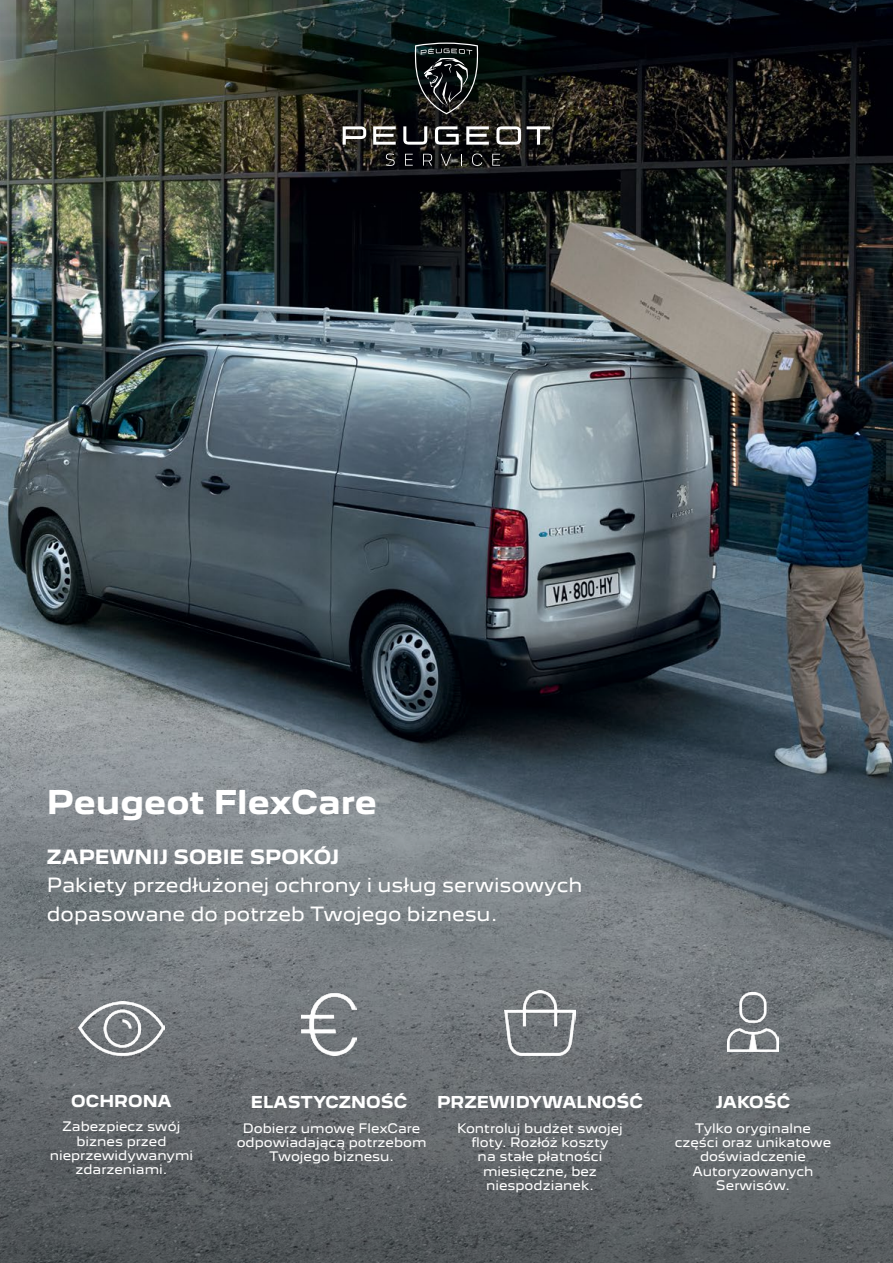
<style>
.page{position:relative;width:893px;height:1263px;background:#fff}
.page>*{position:absolute;margin:0;border:0;box-sizing:border-box;transform-origin:0 0}
.t1{font:700 30px "Peugeot New";color:#fff}
.t2{font:18px/28.5px "Peugeot New";color:#fff}
.t3{font:700 18px "Peugeot New";color:#fff}
.t4{font:700 15px "Peugeot New";color:#fff}
.t5{font:12px/14.4px "Peugeot New";color:#fff;text-align:center}
</style>
<div class="page">
<img style="left:0;top:0;width:893px;height:166px">
<img style="left:0;top:166px;width:893px;height:1097px">
<img style="left:78px;top:1001px;width:87px;height:54px">
<svg style="left:415px;top:43px;width:63px;height:71px;background:#2e3231"></svg>
<svg style="left:386px;top:154px;width:9px;height:12px"></svg>
<svg style="left:405px;top:154px;width:8px;height:12px"></svg>
<svg style="left:423px;top:154px;width:9px;height:12px"></svg>
<svg style="left:441px;top:154px;width:10px;height:12px"></svg>
<svg style="left:461px;top:154px;width:1px;height:12px"></svg>
<svg style="left:472px;top:154px;width:10px;height:12px"></svg>
<svg style="left:492px;top:154px;width:8px;height:12px"></svg>
<svg style="left:435px;top:126px;width:24px;height:19px"></svg>
<svg style="left:343px;top:126px;width:23px;height:19px"></svg>
<svg style="left:373px;top:126px;width:23px;height:19px"></svg>
<svg style="left:466px;top:126px;width:23px;height:19px"></svg>
<svg style="left:403px;top:126px;width:24px;height:19px"></svg>
<svg style="left:496px;top:126px;width:25px;height:19px"></svg>
<svg style="left:527px;top:126px;width:23px;height:19px"></svg>
<img style="left:302px;top:993px;width:54px;height:62px">
<img style="left:505px;top:991px;width:70px;height:64px">
<img style="left:727px;top:993px;width:52px;height:58px">
<h1 class="t1" style="left:47px;top:777px;width:331px">Peugeot FlexCare</h1>
<h2 class="t3" style="left:47px;top:842px;width:294px">ZAPEWNIJ SOBIE SPOKÓJ</h2>
<h2 class="t2" style="left:47px;top:869px;width:537px">Pakiety przedłużonej ochrony i usług serwisowych dopasowane do potrzeb Twojego biznesu.</h2>
<p class="t4" style="left:71px;top:1088px;width:102px">OCHRONA</p>
<p class="t5" style="left:50px;top:1118px;width:145px">Zabezpiecz swój biznes przed nieprzewidywanymi zdarzeniami.</p>
<p class="t4" style="left:251px;top:1090px;width:158px">ELASTYCZNOŚĆ</p>
<p class="t5" style="left:237px;top:1120px;width:191px">Dobierz umowę FlexCare odpowiadającą potrzebom<br>Twojego biznesu.</p>
<p class="t4" style="left:437px;top:1090px;width:207px">PRZEWIDYWALNOŚĆ</p>
<p class="t5" style="left:457px;top:1120px;width:167px">Kontroluj budżet swojej floty. Rozłóż koszty<br>na stałe płatności miesięczne, bez niespodzianek.</p>
<p class="t4" style="left:716px;top:1090px;width:76px">JAKOŚĆ</p>
<p class="t5" style="left:675px;top:1120px;width:158px">Tylko oryginalne części oraz unikatowe doświadczenie<br>Autoryzowanych<br>Serwisów.</p>
</div>
